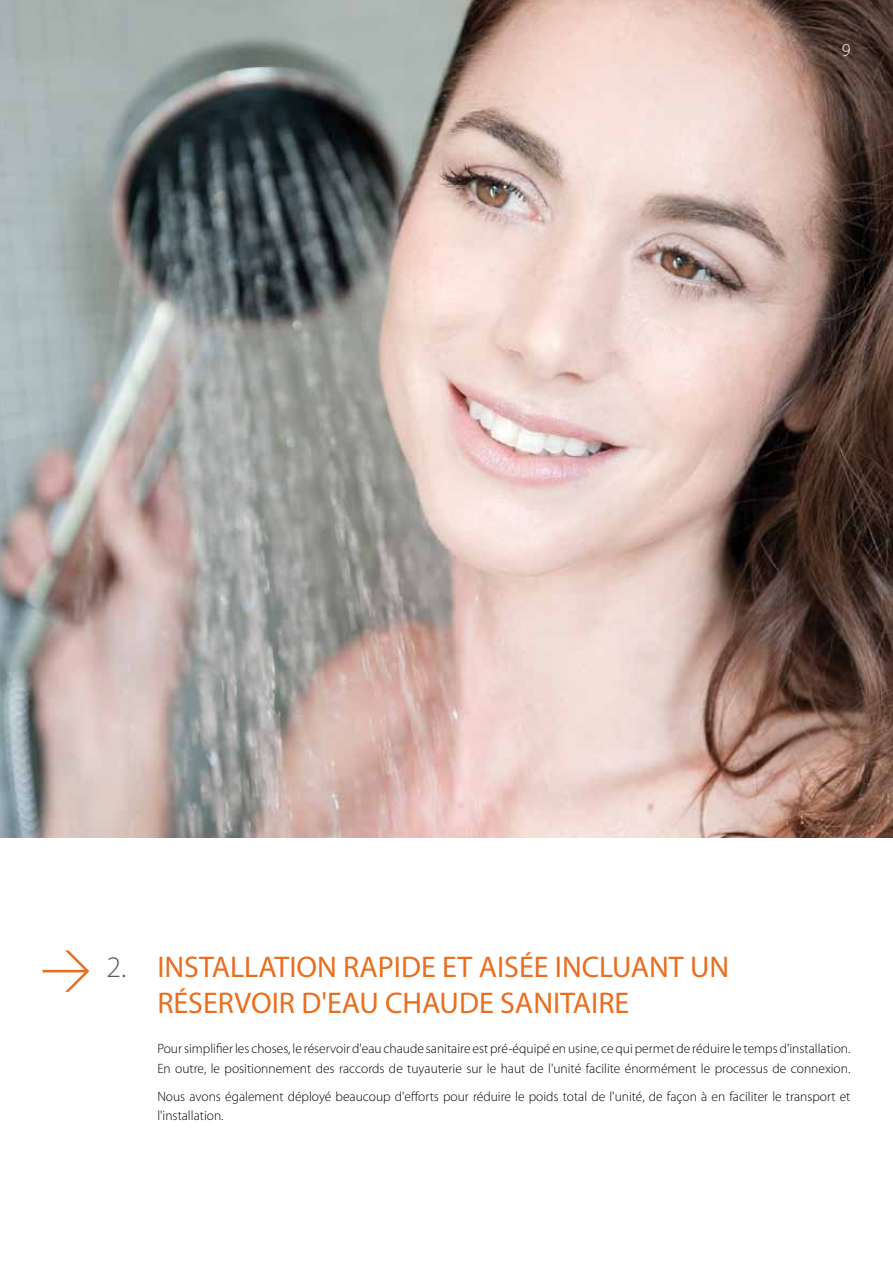
<style>
.page{position:relative;width:893px;height:1263px;background:#fff}
.page>*{position:absolute;margin:0;border:0;box-sizing:border-box;transform-origin:0 0}
.t1{font:30px/36px "Myriad Pro";color:#e96e1f}
.t2{font:300 30px "Myriad Pro";color:#5a5b5d}
.t3{font:300 18px "Myriad Pro";color:#fff}
.t4{font:300 13.5px/19.5px "Myriad Pro";color:#000}
</style>
<div class="page">
<svg style="left:43px;top:950px;width:46px;height:42px"></svg>
<img style="left:0;top:0;width:893px;height:838px">
<h2 class="t3" style="left:842px;top:39px;width:10px">9</h2>
<h1 class="t2" style="left:106px;top:949px;width:21px">2.</h1>
<h1 class="t1" style="left:157px;top:949px;width:573px">INSTALLATION RAPIDE ET AISÉE INCLUANT UN<br>RÉSERVOIR D'EAU CHAUDE SANITAIRE</h1>
<p class="t4" style="left:157px;top:1039px;width:695px">Pour simplifier les choses, le réservoir d'eau chaude sanitaire est pré-équipé en usine, ce qui permet de réduire le temps d'installation.<br>En outre, le positionnement des raccords de tuyauterie sur le haut de l'unité facilite énormément le processus de connexion.</p>
<p class="t4" style="left:157px;top:1086px;width:695px">Nous avons également déployé beaucoup d'efforts pour réduire le poids total de l'unité, de façon à en faciliter le transport et l'installation.</p>
</div>
